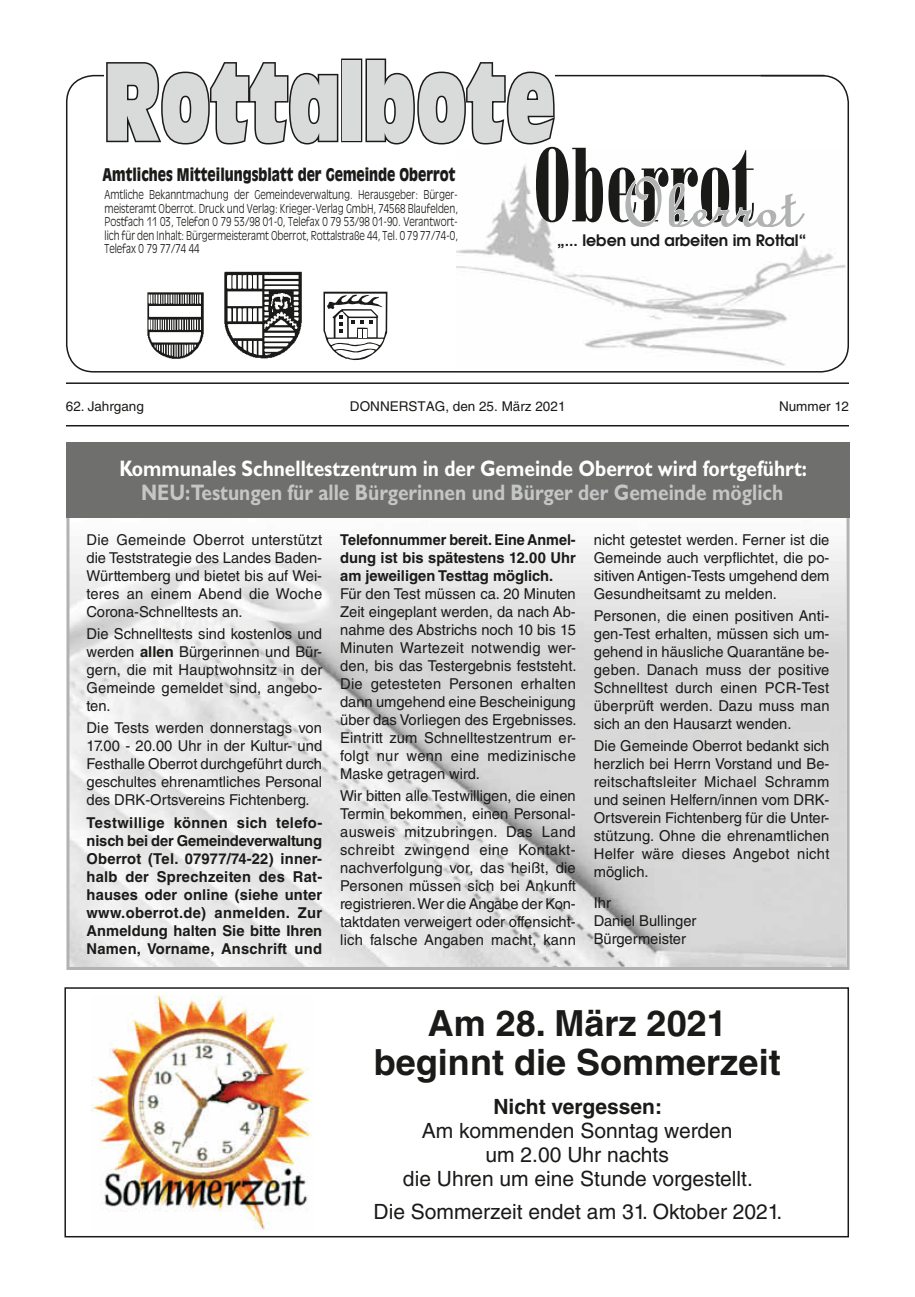
<style>
.page{position:relative;width:915px;height:1297px;background:#fff}
.page>*{position:absolute;margin:0;border:0;box-sizing:border-box;transform-origin:0 0}
.t1{font:108px "Antique Olive Nord";color:#d9dada;scale:.49 1}
.t2{font:700 36px/39px "Helvetica LT Std";color:#1a1a18;text-align:center}
.t3{font:700 22.5px "Gill Sans";color:#fff;scale:.85 1}
.t4{font:700 22.5px "Gill Sans";color:#c5c6c6;scale:.85 1}
.t5{font:21px/24px "Helvetica LT Std";color:#1a1a18;text-align:center}
.t6{font:700 21px "Helvetica LT Std";color:#1a1a18}
.t7{font:900 17.25px "Antique Olive";color:#1a1a18;scale:.78 1}
.t8{font:600 15.75px "Avant Garde";color:#1a1a18}
.t9{font:15px/18px "Helvetica LT Std";color:#1a1a18;text-align:justify}
.t10{font:700 15px/18px "Helvetica LT Std";color:#1a1a18;text-align:justify}
.t11{font:700 15px/18px "Helvetica LT Std";color:#1a1a18;text-align:justify;scale:.96 1}
.t12{font:13.5px "Helvetica LT Std";color:#1a1a18}
.t13{font:300 12px/13.5px "Antique Olive";color:#1a1a18;text-align:justify;scale:.81 1}
.s1{font-weight:700}
</style>
<div class="page">
<hr style="left:66px;top:382px;width:782px;height:2px;background:#1a1a18">
<hr style="left:66px;top:425px;width:782px;height:1px;background:#1a1a18">
<svg style="left:323px;top:292px;width:64px;height:69px"></svg>
<img style="left:224px;top:271px;width:78px;height:88px">
<img style="left:147px;top:292px;width:57px;height:67px">
<img style="left:456px;top:180px;width:389px;height:189px">
<svg style="left:608px;top:150px;width:199px;height:98px"></svg>
<svg style="left:106px;top:62px;width:233px;height:83px"></svg>
<div style="left:341px;top:59px;width:21px;height:83px;border:3px solid #1a1a18"></div>
<svg style="left:365px;top:58px;width:237px;height:164px"></svg>
<div style="left:64px;top:987px;width:784px;height:250px;border:2px solid #1a1a18"></div>
<img style="left:91px;top:995px;width:221px;height:235px">
<img style="left:70px;top:546px;width:775px;height:420px">
<div style="left:66px;top:514px;width:783px;height:456px;border:3px solid #b1b2b2"></div>
<div style="left:66px;top:442px;width:783px;height:75px;background:#6f6f6e"></div>
<h1 class="t1" style="left:104px;top:35px;width:921px">Rottalbote</h1>
<p class="t7" style="left:102px;top:165px;width:454px">Amtliches Mitteilungsblatt der Gemeinde Oberrot</p>
<p class="t13" style="left:104px;top:188px;width:438px">Amtliche Bekanntmachung der Gemeindeverwaltung. Herausgeber: Bürger&shy;meisteramt Oberrot. Druck und Verlag: Krieger-Verlag GmbH, 74568 Blaufelden, Postfach 11 03, Telefon 0 79 53/98 01-0, Telefax 0 79 53/98 01-90. Verantwort&shy;lich für den Inhalt: Bürgermeisteramt Oberrot, Rottalstraße 44, Tel. 0 79 77/74-0, Telefax 0 79 77/74 44</p>
<p class="t8" style="left:557px;top:230px;width:250px">„... leben und arbeiten im Rottal“</p>
<p class="t12" style="left:66px;top:399px;width:79px">62. Jahrgang</p>
<p class="t12" style="left:350px;top:399px;width:217px">DONNERSTAG, den 25. März 2021</p>
<p class="t12" style="left:778px;top:399px;width:71px">Nummer 12</p>
<h3 class="t3" style="left:119px;top:455px;width:810px">Kommunales Schnelltestzentrum in der Gemeinde Oberrot wird fortgeführt:</h3>
<h3 class="t4" style="left:141px;top:480px;width:756px">NEU:Testungen für alle Bürgerinnen und Bürger der Gemeinde möglich</h3>
<p class="t9" style="left:86px;top:531px;width:237px">Die Gemeinde Oberrot unterstützt die Teststrategie des Landes Baden-Württemberg und bietet bis auf Wei&shy;teres an einem Abend die Woche Corona-Schnelltests an.</p>
<p class="t9" style="left:86px;top:625px;width:237px">Die Schnelltests sind kostenlos und werden <span class="s1">allen</span> Bürgerinnen und Bür&shy;gern, die mit Hauptwohnsitz in der Gemeinde gemeldet sind, angebo&shy;ten.</p>
<p class="t9" style="left:86px;top:719px;width:237px">Die Tests werden donnerstags von 17.00 - 20.00 Uhr in der Kultur- und Festhalle Oberrot durchgeführt durch geschultes ehrenamtliches Personal des DRK-Ortsvereins Fichtenberg.</p>
<p class="t10" style="left:86px;top:813px;width:237px">Testwillige können sich telefo&shy;nisch bei der Gemeindeverwaltung Oberrot (Tel. 07977/74-22) inner&shy;halb der Sprechzeiten des Rat&shy;hauses oder online (siehe unter www.oberrot.de) anmelden. Zur Anmeldung halten Sie bitte Ihren Namen, Vorname, Anschrift und</p>
<p class="t11" style="left:340px;top:530px;width:247px">Telefonnummer bereit. Eine Anmel&shy;dung ist bis spätestens 12.00 Uhr am jeweiligen Testtag möglich.</p>
<p class="t9" style="left:340px;top:585px;width:238px">Für den Test müssen ca. 20 Minuten Zeit eingeplant werden, da nach Ab&shy;nahme des Abstrichs noch 10 bis 15<br>Minuten Wartezeit notwendig wer&shy;den, bis das Testergebnis feststeht.<br>Die getesteten Personen erhalten dann umgehend eine Bescheinigung über das Vorliegen des Ergebnisses.<br>Eintritt zum Schnelltestzentrum er&shy;folgt nur wenn eine medizinische Maske getragen wird.</p>
<p class="t9" style="left:340px;top:787px;width:237px">Wir bitten alle Testwilligen, die einen Termin bekommen, einen Personal&shy;ausweis mitzubringen. Das Land schreibt zwingend eine Kontakt&shy;nachverfolgung vor, das heißt, die Personen müssen sich bei Ankunft registrieren. Wer die Angabe der Kon&shy;taktdaten verweigert oder offensicht&shy;lich falsche Angaben macht, kann</p>
<p class="t9" style="left:593px;top:531px;width:237px">nicht getestet werden. Ferner ist die Gemeinde auch verpflichtet, die po&shy;sitiven Antigen-Tests umgehend dem Gesundheitsamt zu melden.</p>
<p class="t9" style="left:593px;top:607px;width:237px">Personen, die einen positiven Anti&shy;gen-Test erhalten, müssen sich um&shy;gehend in häusliche Quarantäne be&shy;geben. Danach muss der positive Schnelltest durch einen PCR-Test überprüft werden. Dazu muss man sich an den Hausarzt wenden.</p>
<p class="t9" style="left:593px;top:737px;width:237px">Die Gemeinde Oberrot bedankt sich herzlich bei Herrn Vorstand und Be&shy;reitschaftsleiter Michael Schramm und seinen Helfern/innen vom DRK-Ortsverein Fichtenberg für die Unter&shy;stützung. Ohne die ehrenamtlichen Helfer wäre dieses Angebot nicht möglich.</p>
<p class="t9" style="left:593px;top:894px;width:104px;text-align:left">Ihr<br>Daniel Bullinger<br>Bürgermeister</p>
<h2 class="t2" style="left:374px;top:1003px;width:408px">Am 28. März 2021 beginnt die Sommerzeit</h2>
<h3 class="t6" style="left:493px;top:1094px;width:170px">Nicht vergessen:</h3>
<h3 class="t5" style="left:403px;top:1119px;width:351px">Am kommenden Sonntag werden<br>um 2.00 Uhr nachts<br>die Uhren um eine Stunde vorgestellt.</h3>
<h3 class="t5" style="left:373px;top:1199px;width:410px">Die Sommerzeit endet am 31. Oktober 2021.</h3>
</div>
